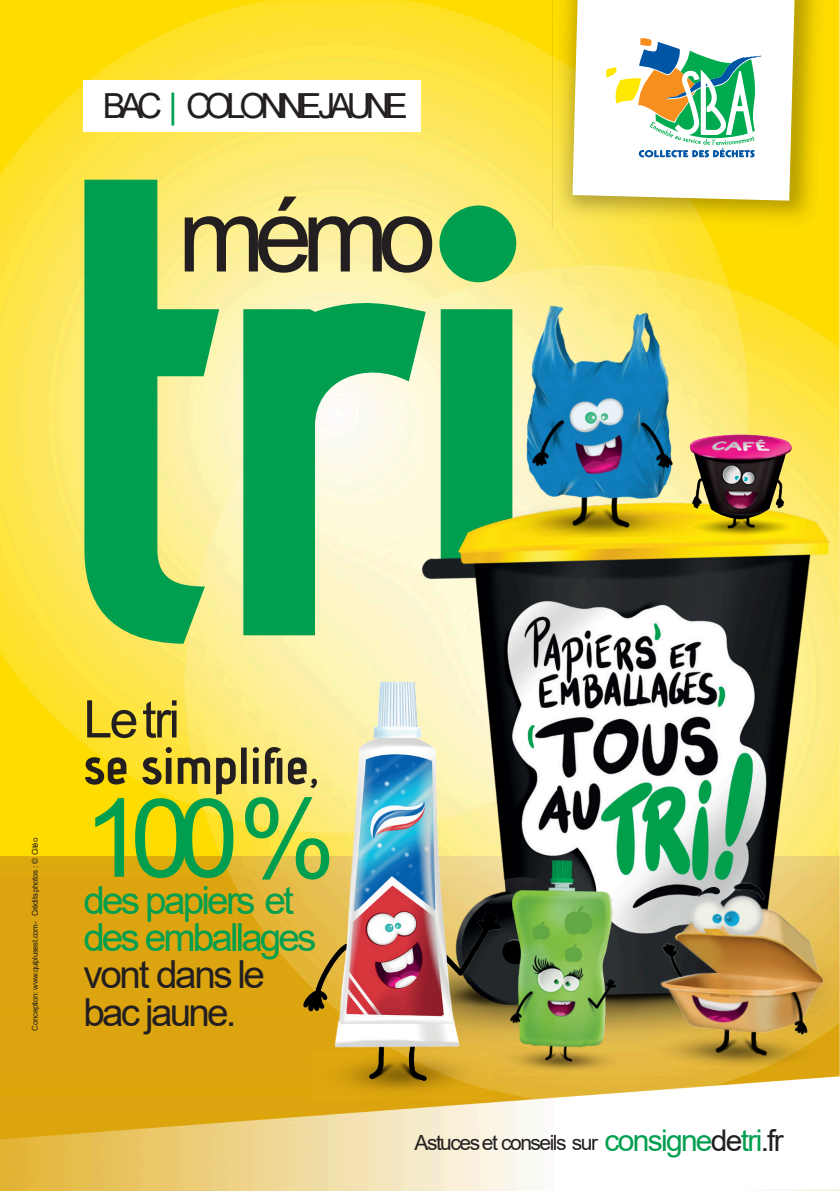
<style>
.page{position:relative;width:840px;height:1191px;background:#fff}
.page>*{position:absolute;margin:0;border:0;box-sizing:border-box;transform-origin:0 0}
.t1{font:109.2px "Arial";color:#009f4f}
.t2{font:104px "Arial";color:#231f20}
.t3{font:51.8px "Arial";color:#231f20}
.t4{font:38.6px "Arial";letter-spacing:-.075em;color:#009f4f}
.t5{font:38.6px "Arial";letter-spacing:-.06em;color:#231f20}
.t6{font:34.6px "Arial";letter-spacing:-.175em;color:#231f20}
.t7{font:30px "Arial";letter-spacing:-.055em;color:#009f4f}
.t8{font:21px "Arial";letter-spacing:-.07em;color:#231f20}
.t9{font:8px "Arial";letter-spacing:-.05em;color:#231f20}
.s1{color:#009f4f}
.s2{color:#231f20}
</style>
<div class="page">
<img style="left:0;top:0;width:839px;height:1076px">
<svg style="left:84px;top:180px;width:428px;height:464px;background:#87cb81"></svg>
<img style="left:376px;top:503px;width:462px;height:553px">
<svg style="left:85px;top:744px;width:185px;height:50px;background:#c0ab33"></svg>
<div style="left:83px;top:80px;width:338px;height:52px;background:#fff"></div>
<div style="left:439px;top:205px;width:77px;height:77px;background:#009f4f;border-radius:50%"></div>
<img style="left:0;top:1076px;width:839px;height:115px">
<img style="left:270px;top:665px;width:261px;height:439px">
<img style="left:552px;top:0;width:271px;height:228px">
<svg style="left:572px;top:0;width:222px;height:201px"></svg>
<svg style="left:605px;top:38px;width:156px;height:119px"></svg>
<img style="left:674px;top:424px;width:132px;height:113px">
<img style="left:500px;top:303px;width:198px;height:233px">
<img style="left:647px;top:863px;width:186px;height:224px">
<img style="left:490px;top:860px;width:127px;height:214px">
<p class="t6" style="left:103px;top:93px;width:165px">BAC <span class="s1">|</span> COLO</p>
<p class="t6" style="left:260px;top:93px;width:132px">NN JAUN</p>
<p class="t6" style="left:298px;top:93px;width:25px">E</p>
<p class="t6" style="left:384px;top:93px;width:25px">E</p>
<p class="t2" style="left:178px;top:196px;width:259px">mémo</p>
<p class="t9" style="left:32px;top:1030px;width:194px;rotate:-90deg">Conception : www.quiplusest.com- Crédits photos : © Citéo</p>
<p class="t3" style="left:83px;top:699px;width:98px">Le tri</p>
<p class="t1" style="left:83px;top:797px;width:254px">100 %</p>
<p class="t4" style="left:83px;top:886px;width:212px">des papiers et</p>
<p class="t4" style="left:83px;top:923px;width:234px">des emballages</p>
<p class="t5" style="left:83px;top:960px;width:183px">vont dans le</p>
<p class="t5" style="left:83px;top:997px;width:155px">bac jaune.</p>
<p class="t8" style="left:414px;top:1134px;width:185px">Astuces et conseils sur</p>
<p class="t7" style="left:604px;top:1129px;width:181px">consigne<span class="s2">de</span>tri<span class="s2">.fr</span></p>
</div>
